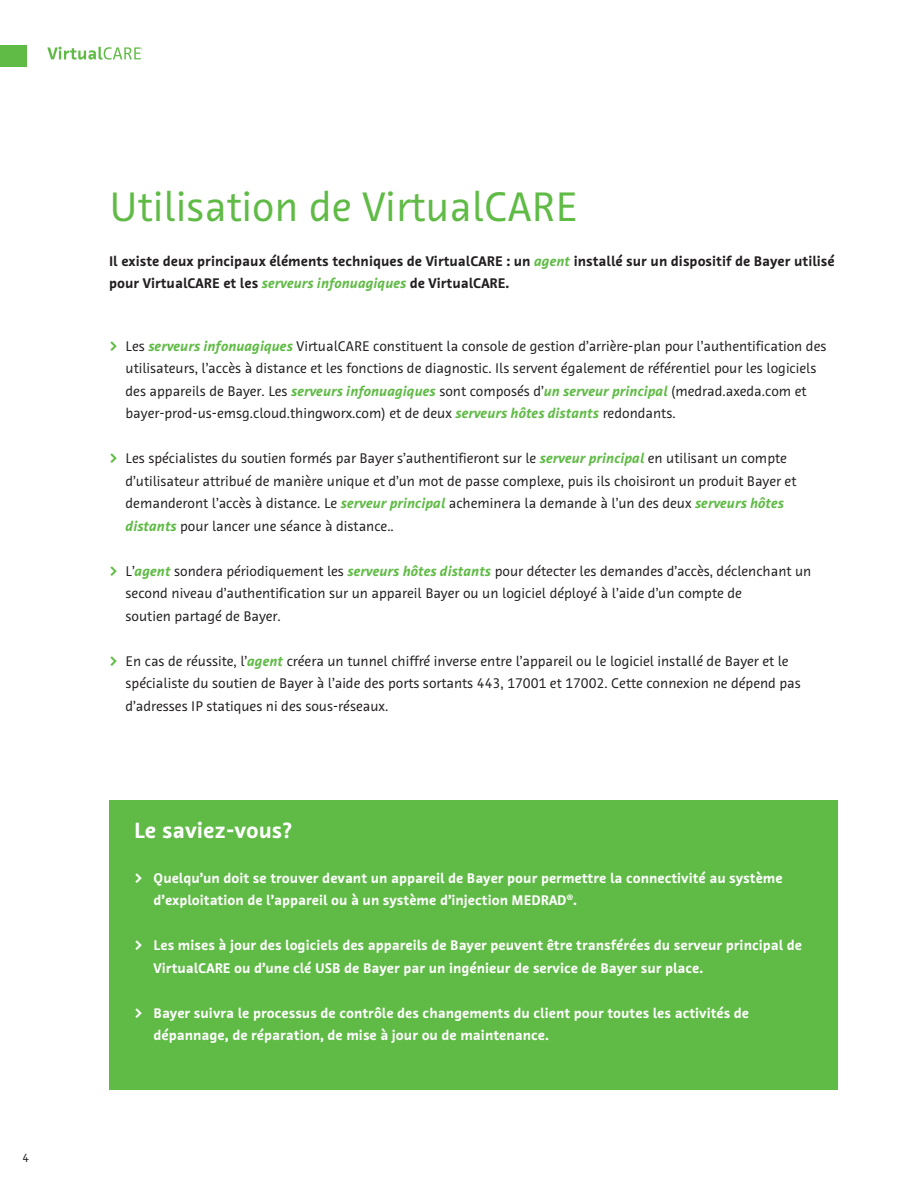
<style>
.page{position:relative;width:918px;height:1188px;background:#fff}
.page>*{position:absolute;margin:0;border:0;box-sizing:border-box;transform-origin:0 0}
.t1{font:42px "Bayer Sans";color:#60bb46}
.t2{font:700 22.5px "Bayer Sans";color:#fff}
.t3{font:14.25px/22.5px "Bayer Sans";color:#231f20}
.t4{font:700 14.25px/22.5px "Bayer Sans";color:#fff}
.t5{font:700 14.25px/22.5px "Bayer Sans";color:#231f20}
.t6{font:12px "Bayer Sans";color:#231f20}
.s1{font-style:italic;color:#60bb46}
.s2{color:#60bb46}
.s3{font-weight:700;font-style:italic;color:#60bb46}
</style>
<div class="page">
<svg style="left:47px;top:47px;width:94px;height:13px"></svg>
<div style="left:0;top:45px;width:27px;height:21px;background:#60bb46"></div>
<div style="left:109px;top:800px;width:729px;height:290px;background:#60bb46"></div>
<p class="t6" style="left:22px;top:1151px;width:8px">4</p>
<p class="t1" style="left:109px;top:180px;width:470px">Utilisation de VirtualCARE</p>
<p class="t5" style="left:109px;top:249px;width:727px">Il existe deux principaux éléments techniques de VirtualCARE : un <span class="s1">agent</span> installé sur un dispositif de Bayer utilisé pour VirtualCARE et les <span class="s1">serveurs infonuagiques</span> de VirtualCARE.</p>
<p class="t3" style="left:126px;top:335px;width:702px;text-indent:-17px"><span class="s2">•</span> Les <span class="s3">serveurs infonuagiques</span> VirtualCARE constituent la console de gestion d’arrière-plan pour l’authentification des utilisateurs, l’accès à distance et les fonctions de diagnostic. Ils servent également de référentiel pour les logiciels des appareils de Bayer. Les <span class="s3">serveurs infonuagiques</span> sont composés d’<span class="s3">un serveur principal</span> (medrad.axeda.com et bayer-prod-us-emsg.cloud.thingworx.com) et de deux <span class="s3">serveurs hôtes distants</span> redondants.</p>
<p class="t3" style="left:126px;top:447px;width:672px;text-indent:-17px"><span class="s2">•</span> Les spécialistes du soutien formés par Bayer s’authentifieront sur le <span class="s3">serveur principal</span> en utilisant un compte d’utilisateur attribué de manière unique et d’un mot de passe complexe, puis ils choisiront un produit Bayer et demanderont l’accès à distance. Le <span class="s3">serveur principal</span> acheminera la demande à l’un des deux <span class="s3">serveurs hôtes distants</span> pour lancer une séance à distance..</p>
<p class="t3" style="left:126px;top:560px;width:687px;text-indent:-17px"><span class="s2">•</span> L’<span class="s3">agent</span> sondera périodiquement les <span class="s3">serveurs hôtes distants</span> pour détecter les demandes d’accès, déclenchant un second niveau d’authentification sur un appareil Bayer ou un logiciel déployé à l’aide d’un compte de<br>soutien partagé de Bayer.</p>
<p class="t3" style="left:126px;top:650px;width:677px;text-indent:-17px"><span class="s2">•</span> En cas de réussite, l’<span class="s3">agent</span> créera un tunnel chiffré inverse entre l’appareil ou le logiciel installé de Bayer et le spécialiste du soutien de Bayer à l’aide des ports sortants 443, 17001 et 17002. Cette connexion ne dépend pas d’adresses IP statiques ni des sous-réseaux.</p>
<p class="t2" style="left:134px;top:815px;width:159px">Le saviez-vous?</p>
<p class="t4" style="left:154px;top:866px;width:631px;text-indent:-19px">• Quelqu’un doit se trouver devant un appareil de Bayer pour permettre la connectivité au système d’exploitation de l’appareil ou à un système d’injection MEDRAD®.</p>
<p class="t4" style="left:154px;top:934px;width:650px;text-indent:-19px">• Les mises à jour des logiciels des appareils de Bayer peuvent être transférées du serveur principal de<br>VirtualCARE ou d’une clé USB de Bayer par un ingénieur de service de Bayer sur place.</p>
<p class="t4" style="left:154px;top:1001px;width:597px;text-indent:-19px">• Bayer suivra le processus de contrôle des changements du client pour toutes les activités de dépannage, de réparation, de mise à jour ou de maintenance.</p>
</div>
